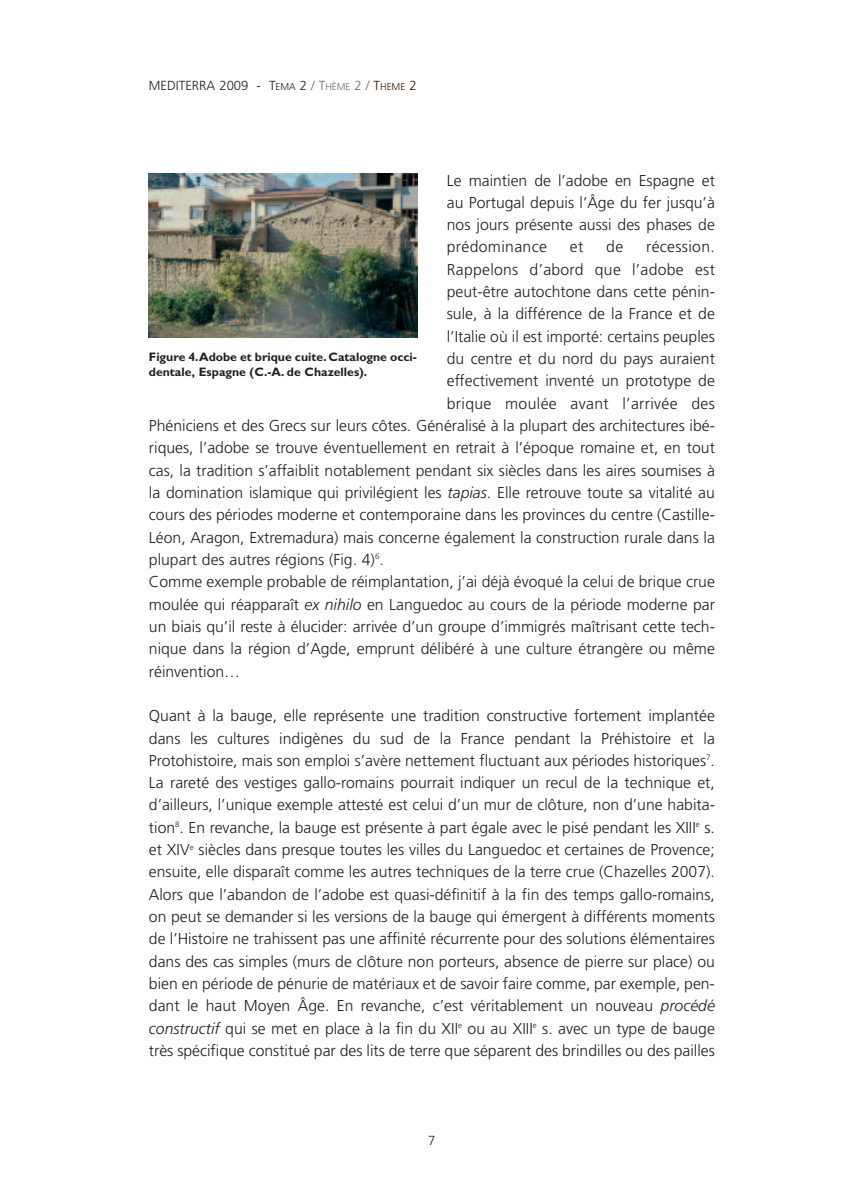
<style>
.page{position:relative;width:844px;height:1191px;background:#fff}
.page>*{position:absolute;margin:0;border:0;box-sizing:border-box;transform-origin:0 0}
.t1{font:300 15.75px/22.4px "Frutiger";color:#231f20;text-align:justify}
.t2{font:300 15.75px "Frutiger";letter-spacing:.02em;color:#231f20}
.t3{font:300 13.12px "Frutiger";color:#231f20}
.t4{font:700 12.25px/15.8px "Gill Sans";color:#231f20}
.s1{font-size:9.8px}
.s2{color:#6c6d70}
.s3{font-size:9.8px;color:#6c6d70}
.s4{color:#401000}
.s5{font-size:9.8px;color:#401000}
.s6{font-style:italic}
</style>
<div class="page">
<img style="left:149px;top:174px;width:268px;height:163px">
<p class="t3" style="left:149px;top:81px;width:269px">MEDITERRA 2009 - T<span class="s1">EMA</span> 2 <span class="s2">/ T</span><span class="s3">HÈME</span> <span class="s2">2 /</span> <span class="s4">T</span><span class="s5">HEME</span> <span class="s4">2</span></p>
<p class="t1" style="left:446px;top:170px;width:269px">Le maintien de l’adobe en Espagne et au Portugal depuis l’Âge du fer jusqu’à nos jours présente aussi des phases de prédominance</p>
<p class="t1" style="left:569px;top:237px;width:15px">et</p>
<p class="t1" style="left:606px;top:237px;width:18px">de</p>
<p class="t2" style="left:646px;top:241px;width:70px">récession.</p>
<p class="t2" style="left:446px;top:263px;width:269px">Rappelons d’abord que l’adobe est</p>
<p class="t1" style="left:446px;top:282px;width:269px">peut-être autochtone dans cette pénin-</p>
<p class="t1" style="left:446px;top:304px;width:269px">sule, à la différence de la France et de</p>
<p class="t1" style="left:446px;top:326px;width:269px">l’Italie où il est importé: certains peuples</p>
<p class="t1" style="left:446px;top:348px;width:269px">du centre et du nord du pays auraient</p>
<p class="t1" style="left:446px;top:371px;width:269px">effectivement inventé un prototype de</p>
<p class="t2" style="left:446px;top:397px;width:269px">brique moulée avant l’arrivée des</p>
<p class="t1" style="left:149px;top:415px;width:567px">Phéniciens et des Grecs sur leurs côtes. Généralisé à la plupart des architectures ibé-</p>
<p class="t1" style="left:149px;top:438px;width:567px">riques, l’adobe se trouve éventuellement en retrait à l’époque romaine et, en tout</p>
<p class="t1" style="left:149px;top:460px;width:567px">cas, la tradition s’affaiblit notablement pendant six siècles dans les aires soumises à</p>
<p class="t1" style="left:149px;top:482px;width:567px">la domination islamique qui privilégient les <span class="s6">tapias</span>. Elle retrouve toute sa vitalité au</p>
<p class="t1" style="left:149px;top:505px;width:567px">cours des périodes moderne et contemporaine dans les provinces du centre (Castille-</p>
<p class="t1" style="left:149px;top:527px;width:567px">Léon, Aragon, Extremadura) mais concerne également la construction rurale dans la</p>
<p class="t1" style="left:149px;top:549px;width:236px">plupart des autres régions (Fig. 4)<sup>6</sup>.</p>
<p class="t1" style="left:149px;top:572px;width:567px">Comme exemple probable de réimplantation, j’ai déjà évoqué la celui de brique crue</p>
<p class="t1" style="left:149px;top:594px;width:567px">moulée qui réapparaît <span class="s6">ex nihilo</span> en Languedoc au cours de la période moderne par</p>
<p class="t1" style="left:149px;top:616px;width:567px">un biais qu’il reste à élucider: arrivée d’un groupe d’immigrés maîtrisant cette tech-</p>
<p class="t1" style="left:149px;top:639px;width:567px">nique dans la région d’Agde, emprunt délibéré à une culture étrangère ou même</p>
<p class="t1" style="left:149px;top:661px;width:92px">réinvention…</p>
<p class="t1" style="left:149px;top:705px;width:567px">Quant à la bauge, elle représente une tradition constructive fortement implantée dans les cultures indigènes du sud de la France pendant la Préhistoire et la Protohistoire, mais son emploi s’avère nettement fluctuant aux périodes historiques<sup>7</sup>.<br>La rareté des vestiges gallo-romains pourrait indiquer un recul de la technique et, d’ailleurs, l’unique exemple attesté est celui d’un mur de clôture, non d’une habita&shy;tion<sup>8</sup>. En revanche, la bauge est présente à part égale avec le pisé pendant les XIII<sup>e</sup> s. et XIV<sup>e</sup> siècles dans presque toutes les villes du Languedoc et certaines de Provence; ensuite, elle disparaît comme les autres techniques de la terre crue (Chazelles 2007).<br>Alors que l’abandon de l’adobe est quasi-définitif à la fin des temps gallo-romains, on peut se demander si les versions de la bauge qui émergent à différents moments de l’Histoire ne trahissent pas une affinité récurrente pour des solutions élémentaires dans des cas simples (murs de clôture non porteurs, absence de pierre sur place) ou bien en période de pénurie de matériaux et de savoir faire comme, par exemple, pen&shy;dant le haut Moyen Âge. En revanche, c’est véritablement un nouveau <span class="s6">procédé constructif</span> qui se met en place à la fin du XII<sup>e</sup> ou au XIII<sup>e</sup> s. avec un type de bauge très spécifique constitué par des lits de terre que séparent des brindilles ou des pailles</p>
<p class="t4" style="left:149px;top:350px;width:269px">Figure 4.Adobe et brique cuite.Catalogne occi&shy;dentale, Espagne (C.-A. de Chazelles).</p>
<p class="t3" style="left:428px;top:1135px;width:9px">7</p>
</div>
